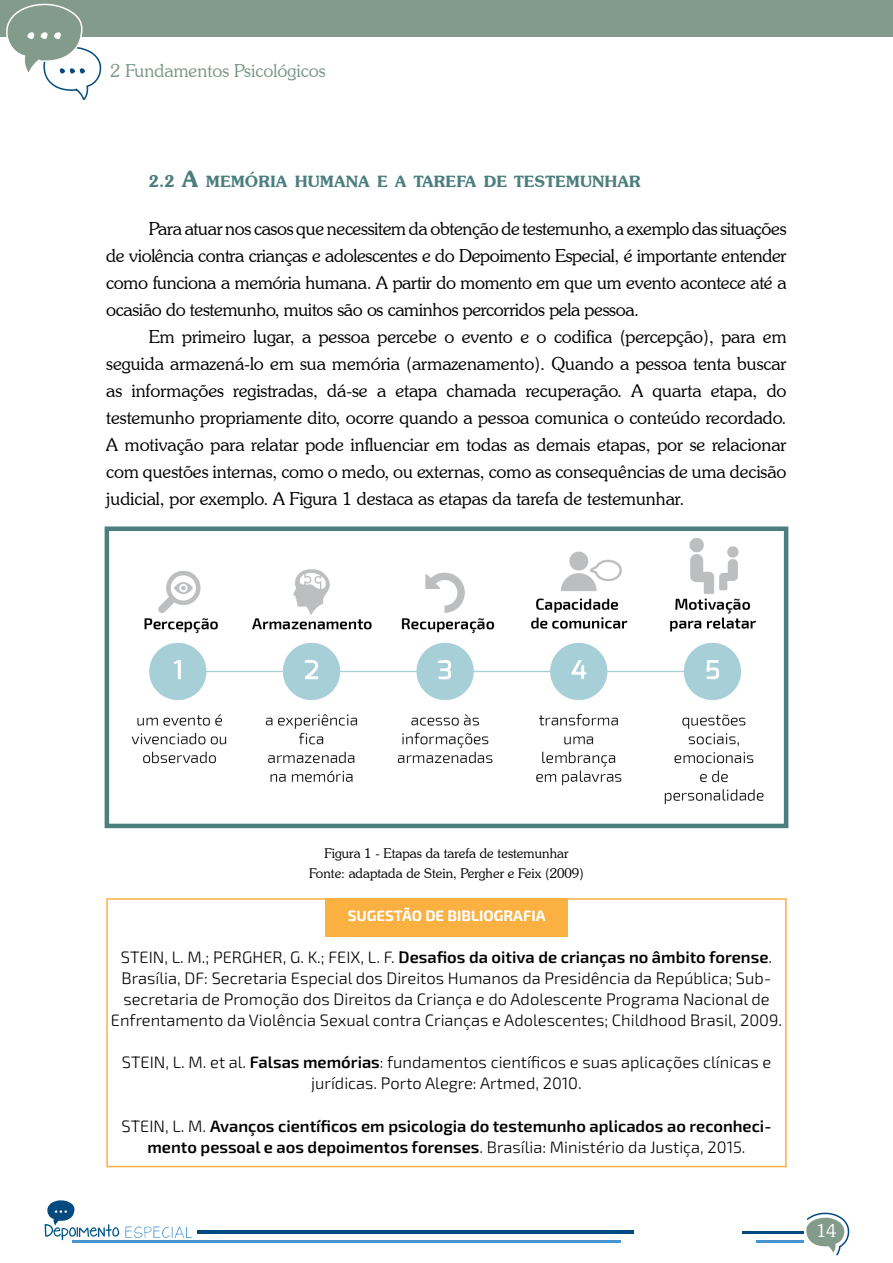
<style>
.page{position:relative;width:893px;height:1263px;background:#fff}
.page>*{position:absolute;margin:0;border:0;box-sizing:border-box;transform-origin:0 0}
.t1{font:300 18px/27px "Souvenir IT Cby BT";letter-spacing:-.02em;color:#000;text-align:justify}
.t2{font:300 18px "Souvenir IT Cby BT";color:#799687}
.t3{font:300 18px "Souvenir IT Cby BT";color:#fff}
.t4{font:300 16.5px/21px "Exo 2";color:#000;text-align:center}
.t5{font:600 16.5px/21px "Exo 2";color:#000;text-align:center}
.t6{font:600 15.75px "Souvenir IT Cby BT";color:#4b7e7e}
.t7{font:700 15px "Exo 2";color:#fff}
.t8{font:300 13.5px/19.5px "Souvenir IT Cby BT";color:#000;text-align:center}
.s1{font-size:16.5px}
.s2{font-size:22.5px}
.s3{font-weight:600}
.s4{font-weight:300}
</style>
<div class="page">
<div style="left:0;top:0;width:893px;height:37px;background:#839b8a"></div>
<svg style="left:6px;top:3px;width:96px;height:97px"></svg>
<svg style="left:125px;top:1226px;width:67px;height:12px"></svg>
<svg style="left:45px;top:1200px;width:74px;height:40px"></svg>
<svg style="left:806px;top:1212px;width:44px;height:44px"></svg>
<hr style="left:198px;top:1231px;width:436px;height:3px;background:#024a7f">
<hr style="left:743px;top:1231px;width:61px;height:3px;background:#024a7f">
<hr style="left:73px;top:1240px;width:548px;height:3px;background:#4694d1">
<hr style="left:757px;top:1240px;width:47px;height:3px;background:#4694d1">
<img style="left:131px;top:538px;width:633px;height:266px">
<div style="left:105px;top:526px;width:683px;height:302px;border:4px solid #4b7e7e"></div>
<div style="left:325px;top:898px;width:243px;height:39px;background:#fbb042"></div>
<div style="left:106px;top:898px;width:681px;height:269px;border:2px solid #fbb042"></div>
<p class="t2" style="left:111px;top:60px;width:217px">2 Fundamentos Psicológicos</p>
<p class="t6" style="left:149px;top:172px;width:494px"><span class="s1">2.2</span> <span class="s2">A</span> MEMÓRIA HUMANA E A TAREFA DE TESTEMUNHAR</p>
<p class="t1" style="left:106px;top:215px;width:682px;text-indent:43px">Para atuar nos casos que necessitem da obtenção de testemunho, a exemplo das situações de violência contra crianças e adolescentes e do Depoimento Especial, é importante entender como funciona a memória humana. A partir do momento em que um evento acontece até a ocasião do testemunho, muitos são os caminhos percorridos pela pessoa.</p>
<p class="t1" style="left:106px;top:323px;width:682px;text-indent:43px">Em primeiro lugar, a pessoa percebe o evento e o codifica (percepção), para em seguida armazená-lo em sua memória (armazenamento). Quando a pessoa tenta buscar as informações registradas, dá-se a etapa chamada recuperação. A quarta etapa, do testemunho propriamente dito, ocorre quando a pessoa comunica o conteúdo recordado.<br>A motivação para relatar pode influenciar em todas as demais etapas, por se relacionar com questões internas, como o medo, ou externas, como as consequências de uma decisão judicial, por exemplo. A Figura 1 destaca as etapas da tarefa de testemunhar.</p>
<p class="t8" style="left:309px;top:843px;width:276px">Figura 1 - Etapas da tarefa de testemunhar<br>Fonte: adaptada de Stein, Pergher e Feix (2009)</p>
<p class="t7" style="left:348px;top:904px;width:199px">SUGESTÃO DE BIBLIOGRAFIA</p>
<p class="t4" style="left:111px;top:946px;width:673px">STEIN, L. M.; PERGHER, G. K.; FEIX, L. F. <span class="s3">Desafios da oitiva de crianças no âmbito forense</span>.<br>Brasília, DF: Secretaria Especial dos Direitos Humanos da Presidência da República; Sub&shy;secretaria de Promoção dos Direitos da Criança e do Adolescente Programa Nacional de Enfrentamento da Violência Sexual contra Crianças e Adolescentes; Childhood Brasil, 2009.</p>
<p class="t4" style="left:122px;top:1051px;width:651px">STEIN, L. M. et al. <span class="s3">Falsas memórias</span>: fundamentos científicos e suas aplicações clínicas e jurídicas. Porto Alegre: Artmed, 2010.</p>
<p class="t5" style="left:122px;top:1114px;width:651px"><span class="s4">STEIN, L. M.</span> Avanços científicos em psicologia do testemunho aplicados ao reconheci&shy;mento pessoal e aos depoimentos forenses<span class="s4">. Brasília: Ministério da Justiça, 2015.</span></p>
<p class="t3" style="left:816px;top:1219px;width:21px">14</p>
</div>
